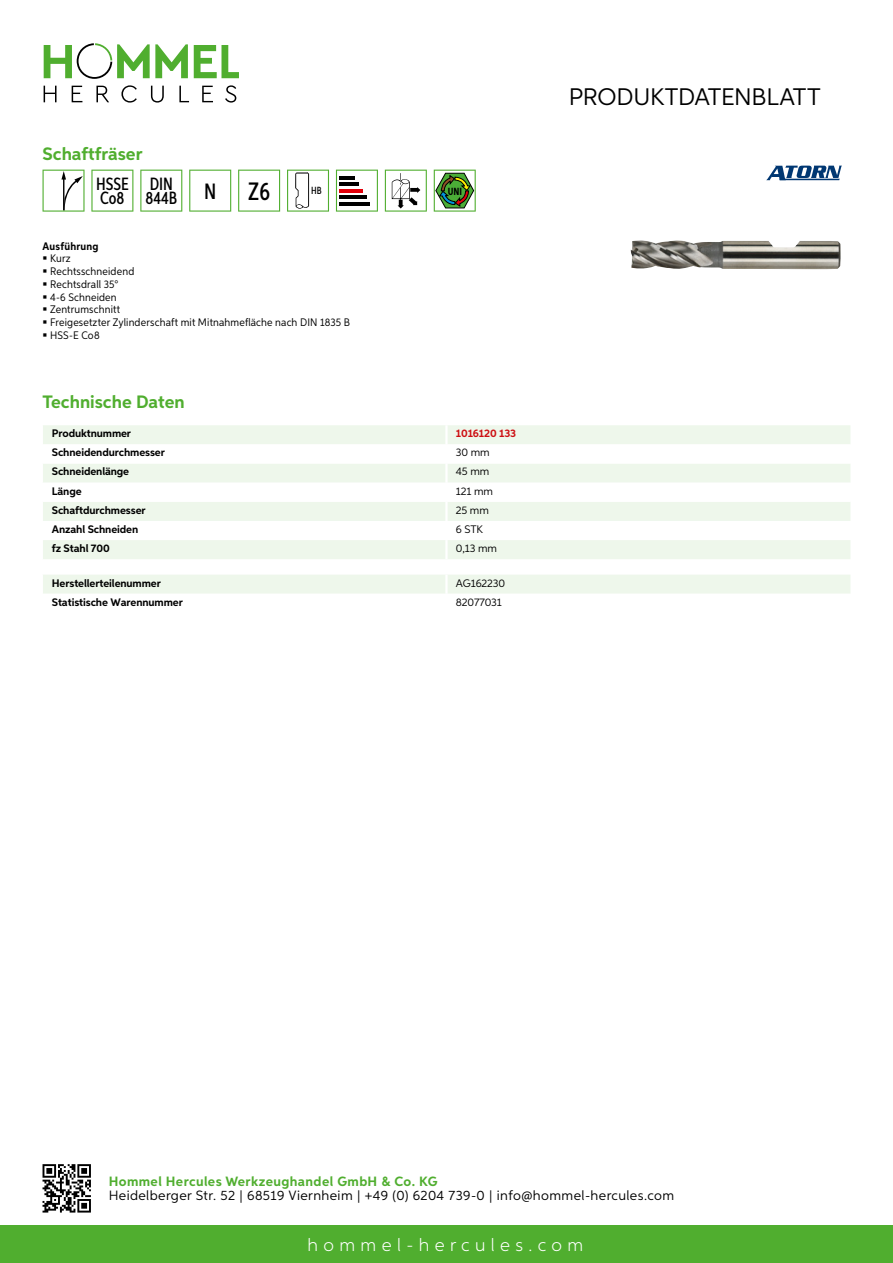
<style>
.page{position:relative;width:893px;height:1263px;background:#fff}
.page>*{position:absolute;margin:0;border:0;box-sizing:border-box;transform-origin:0 0}
.t1{font:500 25.2px "Aspira XX Nar";color:#000}
.t2{font:24px "Aspira";letter-spacing:-.01em;color:#000}
.t3{font:700 18px "Aspira";color:#50ae2f}
.t4{font:300 18px "Aspira";letter-spacing:.3em;color:#fff}
.t5{font:500 17.85px/14.9px "Aspira XX Nar";color:#000}
.t6{font:13.5px "Aspira";letter-spacing:.03em;color:#000}
.t7{font:700 13.5px "Aspira";letter-spacing:.03em;color:#50ae2f}
.t8{font:700 10.95px "Aspira";letter-spacing:-.01em;color:#000}
.t9{font:10.95px/12.8px "Aspira Nar";letter-spacing:.015em;color:#000}
.t10{font:10.95px "Aspira";letter-spacing:-.01em;color:#000}
.t11{font:700 10.95px "Aspira";letter-spacing:-.01em;color:#cd1013}
.t12{font:700 10.95px "Aspira Nar";letter-spacing:.02em;color:#000}
.t13{font:700 10.35px "Aspira XX Nar";color:#000}
.t14{font:500 10.35px "Aspira XX Nar";color:#000}
</style>
<div class="page">
<div style="left:0;top:1226px;width:893px;height:37px;background:#50ae2f"></div>
<svg style="left:43px;top:1164px;width:48px;height:48px"></svg>
<svg style="left:194px;top:45px;width:45px;height:33px"></svg>
<svg style="left:44px;top:43px;width:144px;height:36px"></svg>
<svg style="left:44px;top:86px;width:13px;height:16px"></svg>
<svg style="left:72px;top:86px;width:10px;height:16px"></svg>
<svg style="left:96px;top:86px;width:13px;height:16px"></svg>
<svg style="left:121px;top:85px;width:16px;height:18px"></svg>
<svg style="left:151px;top:86px;width:13px;height:17px"></svg>
<svg style="left:179px;top:86px;width:10px;height:16px"></svg>
<svg style="left:202px;top:86px;width:11px;height:16px"></svg>
<svg style="left:225px;top:85px;width:11px;height:18px"></svg>
<div style="left:43px;top:425px;width:807px;height:134px;background:#eef7eb"></div>
<svg style="left:43px;top:444px;width:807px;height:96px"></svg>
<hr style="left:445px;top:425px;width:3px;height:19px;background:#fff">
<hr style="left:445px;top:444px;width:3px;height:19px;background:#fff">
<hr style="left:445px;top:463px;width:3px;height:20px;background:#fff">
<hr style="left:445px;top:483px;width:3px;height:19px;background:#fff">
<hr style="left:445px;top:502px;width:3px;height:19px;background:#fff">
<hr style="left:445px;top:521px;width:3px;height:19px;background:#fff">
<hr style="left:445px;top:540px;width:3px;height:19px;background:#fff">
<div style="left:43px;top:575px;width:807px;height:19px;background:#eef7eb"></div>
<svg style="left:43px;top:170px;width:42px;height:42px"></svg>
<svg style="left:91px;top:170px;width:42px;height:42px"></svg>
<svg style="left:140px;top:170px;width:42px;height:42px"></svg>
<svg style="left:189px;top:170px;width:42px;height:42px"></svg>
<svg style="left:238px;top:170px;width:42px;height:42px"></svg>
<svg style="left:287px;top:170px;width:42px;height:42px"></svg>
<svg style="left:336px;top:170px;width:42px;height:42px"></svg>
<hr style="left:339px;top:176px;width:16px;height:3px;background:#000">
<hr style="left:339px;top:183px;width:20px;height:3px;background:#000">
<hr style="left:339px;top:189px;width:23px;height:3px;background:#e3000b">
<hr style="left:339px;top:196px;width:27px;height:3px;background:#000">
<hr style="left:339px;top:203px;width:31px;height:3px;background:#000">
<svg style="left:385px;top:170px;width:42px;height:42px"></svg>
<svg style="left:434px;top:170px;width:42px;height:42px"></svg>
<img style="left:631px;top:240px;width:210px;height:30px">
<svg style="left:766px;top:166px;width:76px;height:14px"></svg>
<h3 class="t3" style="left:43px;top:142px;width:102px">Schaftfräser</h3>
<h3 class="t5" style="left:96px;top:176px;width:34px">HSSE<br>Co8</h3>
<h3 class="t5" style="left:145px;top:176px;width:72px">DIN<br>844B <sup>N</sup></h3>
<h1 class="t1" style="left:248px;top:176px;width:23px">Z6</h1>
<p class="t14" style="left:311px;top:185px;width:12px">HB</p>
<p class="t13" style="left:448px;top:185px;width:16px">UNI</p>
<p class="t12" style="left:43px;top:239px;width:58px">Ausführung</p>
<p class="t9" style="left:50px;top:252px;width:301px">Kurz<br>Rechtsschneidend<br>Rechtsdrall 35°<br>4-6 Schneiden<br>Zentrumschnitt<br>Freigesetzter Zylinderschaft mit Mitnahmefläche nach DIN 1835 B<br>HSS-E Co8</p>
<h3 class="t3" style="left:43px;top:391px;width:144px">Technische Daten</h3>
<p class="t8" style="left:52px;top:427px;width:81px">Produktnummer</p>
<p class="t11" style="left:456px;top:427px;width:62px">1016120 133</p>
<p class="t8" style="left:52px;top:446px;width:115px">Schneidendurchmesser</p>
<p class="t10" style="left:456px;top:446px;width:35px">30 mm</p>
<p class="t8" style="left:52px;top:465px;width:79px">Schneidenlänge</p>
<p class="t10" style="left:456px;top:465px;width:35px">45 mm</p>
<p class="t8" style="left:52px;top:484px;width:31px">Länge</p>
<p class="t10" style="left:456px;top:484px;width:39px">121 mm</p>
<p class="t8" style="left:52px;top:503px;width:95px">Schaftdurchmesser</p>
<p class="t10" style="left:456px;top:503px;width:35px">25 mm</p>
<p class="t8" style="left:52px;top:522px;width:88px">Anzahl Schneiden</p>
<p class="t10" style="left:456px;top:522px;width:22px">6 STK</p>
<p class="t8" style="left:52px;top:541px;width:59px">fz Stahl 700</p>
<p class="t10" style="left:456px;top:541px;width:43px">0,13 mm</p>
<p class="t8" style="left:52px;top:576px;width:111px">Herstellerteilenummer</p>
<p class="t10" style="left:456px;top:576px;width:51px">AG162230</p>
<p class="t8" style="left:52px;top:595px;width:132px">Statistische Warennummer</p>
<p class="t10" style="left:456px;top:595px;width:48px">82077031</p>
<h2 class="t2" style="left:569px;top:82px;width:253px">Produktdatenblatt</h2>
<p class="t7" style="left:109px;top:1172px;width:330px">Hommel Hercules Werkzeughandel GmbH &amp; Co. KG</p>
<p class="t6" style="left:109px;top:1187px;width:567px">Heidelberger Str. 52 | 68519 Viernheim | +49 (0) 6204 739-0 | info@hommel-hercules.com</p>
<h3 class="t4" style="left:307px;top:1234px;width:277px">hommel-hercules.com</h3>
</div>
